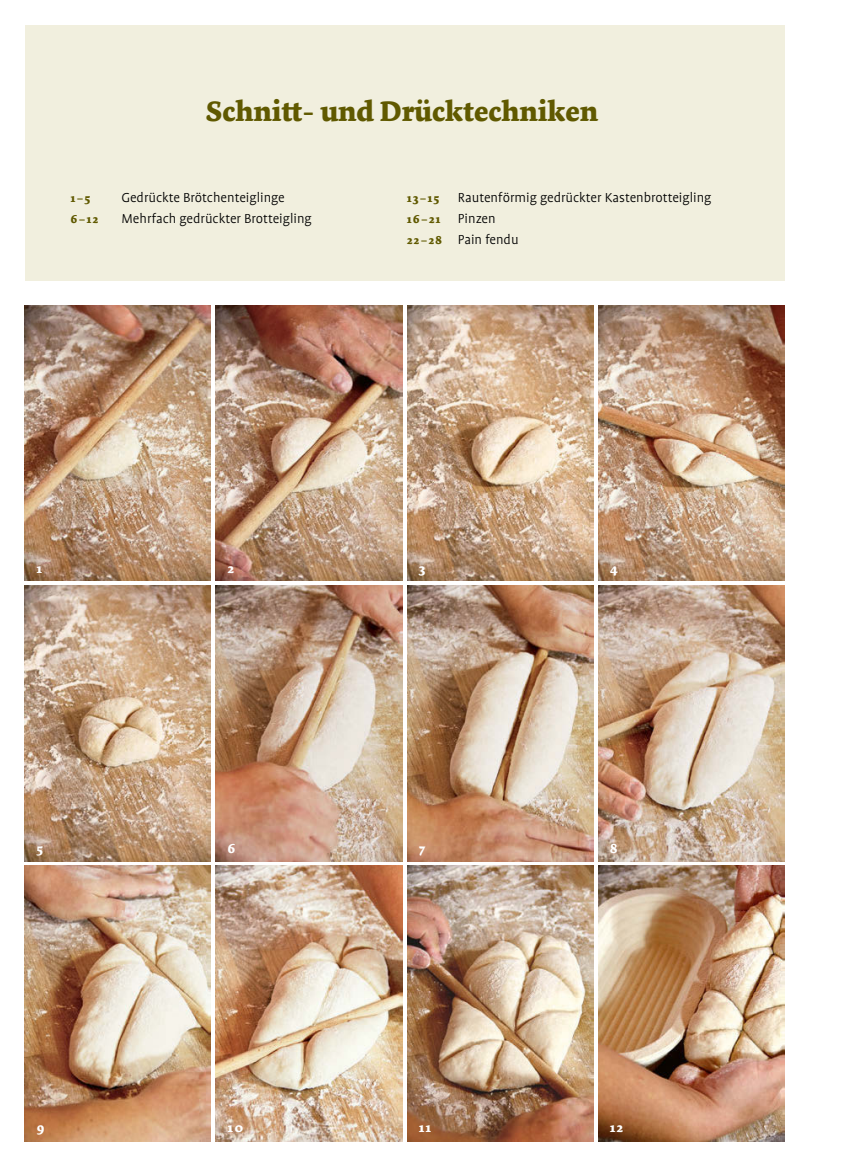
<style>
.page{position:relative;width:844px;height:1166px;background:#fff}
.page>*{position:absolute;margin:0;border:0;box-sizing:border-box;transform-origin:0 0}
.t1{font:700 29.75px "Dolly Pro";color:#605900}
.t2{font:300 14.88px/21px "UV Profile Tab";color:#000}
.t3{font:700 14px "Dolly Pro";color:#fff}
.t4{font:700 12.25px "Dolly Pro";color:#605900}
.s1{font-family:"Dolly Pro";font-weight:700;font-size:12.25px;color:#605900}
</style>
<div class="page">
<img style="left:25px;top:305px;width:186px;height:276px">
<div style="left:25px;top:25px;width:759px;height:255px;background:#f1efde"></div>
<img style="left:216px;top:305px;width:186px;height:276px">
<img style="left:407px;top:305px;width:186px;height:276px">
<img style="left:598px;top:305px;width:186px;height:276px">
<img style="left:25px;top:586px;width:186px;height:275px">
<img style="left:216px;top:586px;width:186px;height:275px">
<img style="left:407px;top:586px;width:186px;height:275px">
<img style="left:598px;top:586px;width:186px;height:275px">
<img style="left:25px;top:866px;width:186px;height:275px">
<img style="left:216px;top:866px;width:186px;height:275px">
<img style="left:407px;top:866px;width:186px;height:275px">
<img style="left:598px;top:866px;width:186px;height:275px">
<h1 class="t1" style="left:206px;top:92px;width:393px">Schnitt- und Drücktechniken</h1>
<p class="t4" style="left:71px;top:190px;width:21px">1–5</p>
<p class="t2" style="left:121px;top:187px;width:165px">Gedrückte Brötchenteiglinge</p>
<p class="t4" style="left:71px;top:211px;width:29px">6–12</p>
<p class="t2" style="left:121px;top:208px;width:192px">Mehrfach gedrückter Brotteigling</p>
<p class="t2" style="left:407px;top:187px;width:306px;text-indent:51px">Rautenförmig gedrückter Kastenbrotteigling<br><span class="s1">16–21</span> Pinzen<br><span class="s1">22–28</span> Pain fendu</p>
<p class="t4" style="left:407px;top:190px;width:34px">13–15</p>
<p class="t3" style="left:37px;top:559px;width:7px">1</p>
<p class="t3" style="left:228px;top:559px;width:8px">2</p>
<p class="t3" style="left:419px;top:559px;width:8px">3</p>
<p class="t3" style="left:610px;top:559px;width:9px">4</p>
<p class="t3" style="left:37px;top:839px;width:8px">5</p>
<p class="t3" style="left:228px;top:839px;width:9px">6</p>
<p class="t3" style="left:419px;top:839px;width:8px">7</p>
<p class="t3" style="left:610px;top:839px;width:9px">8</p>
<p class="t3" style="left:37px;top:1118px;width:9px">9</p>
<p class="t3" style="left:228px;top:1118px;width:17px">10</p>
<p class="t3" style="left:419px;top:1118px;width:14px">11</p>
<p class="t3" style="left:610px;top:1118px;width:15px">12</p>
</div>
